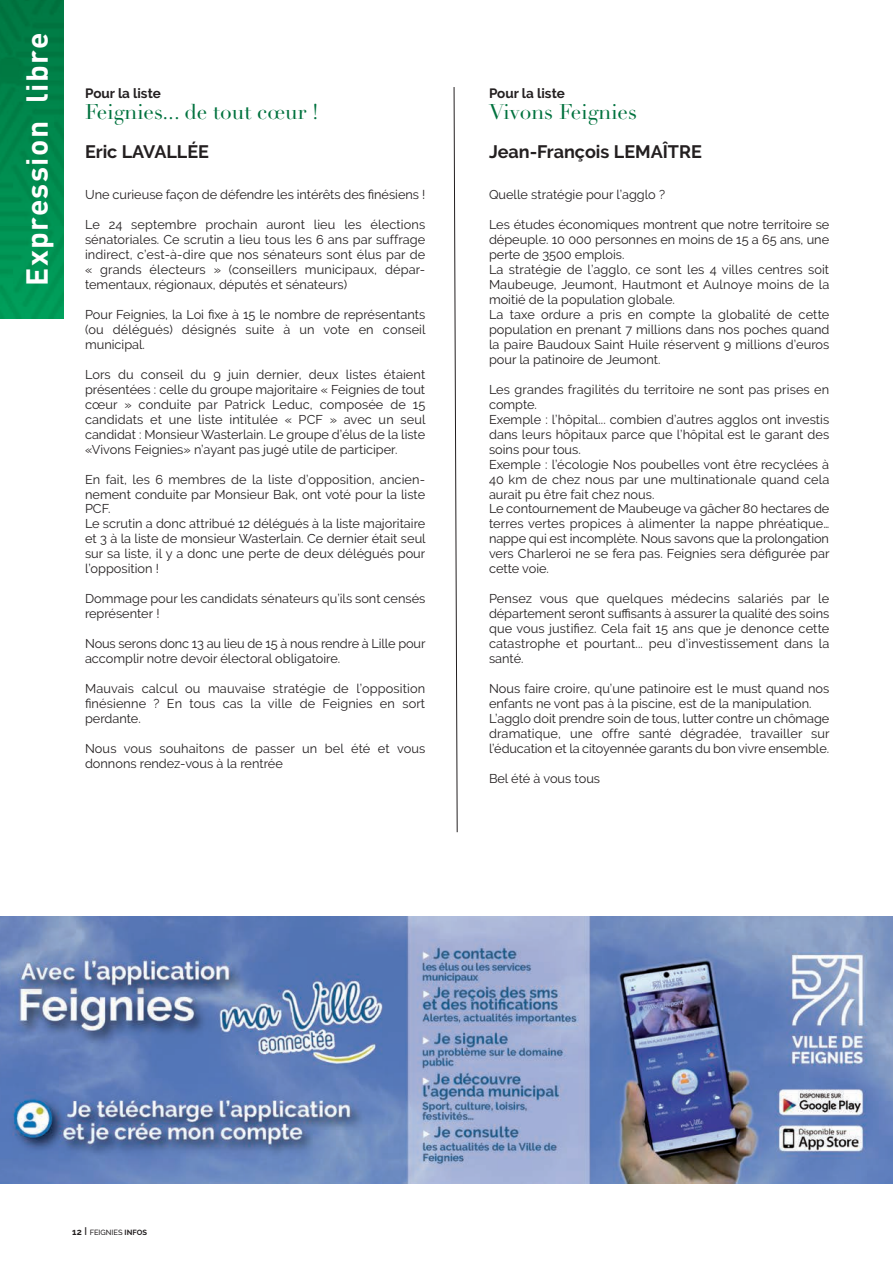
<style>
.page{position:relative;width:893px;height:1263px;background:#fff}
.page>*{position:absolute;margin:0;border:0;box-sizing:border-box;transform-origin:0 0}
.t1{font:700 30px "DIN";letter-spacing:.05em;color:#fff}
.t2{font:21px "Didot LT Std";color:#00723e}
.t3{font:700 18px "Raleway";color:#231f20}
.t4{font:700 13.5px "Raleway";color:#231f20}
.t5{font:12.75px/15px "Raleway";color:#231f20}
.t6{font:500 7.5px "Raleway";color:#231f20}
.s1{font-weight:700;font-size:9px}
.s2{font-weight:400;font-size:15px}
.s3{font-weight:700}
</style>
<div class="page">
<img style="left:0;top:0;width:64px;height:319px">
<img style="left:0;top:916px;width:893px;height:268px">
<svg style="left:453px;top:87px;width:5px;height:746px"></svg>
<h1 class="t1" style="left:26px;top:286px;width:254px;rotate:-90deg">Expression libre</h1>
<p class="t4" style="left:85px;top:85px;width:77px">Pour la liste</p>
<h2 class="t2" style="left:85px;top:104px;width:235px">Feignies... de tout cœur !</h2>
<h3 class="t3" style="left:85px;top:142px;width:126px">Eric LAVALLÉE</h3>
<p class="t5" style="left:85px;top:187px;width:342px">Une curieuse façon de défendre les intérêts des finésiens !</p>
<p class="t5" style="left:85px;top:217px;width:342px;text-align:justify">Le 24 septembre prochain auront lieu les élections sénatoriales. Ce scrutin a lieu tous les 6 ans par suffrage indirect, c’est-à-dire que nos sénateurs sont élus par de « grands électeurs » (conseillers municipaux, dépar&shy;tementaux, régionaux, députés et sénateurs)</p>
<p class="t5" style="left:85px;top:307px;width:342px;text-align:justify">Pour Feignies, la Loi fixe à 15 le nombre de représentants (ou délégués) désignés suite à un vote en conseil municipal.</p>
<p class="t5" style="left:85px;top:367px;width:342px;text-align:justify">Lors du conseil du 9 juin dernier, deux listes étaient présentées : celle du groupe majoritaire « Feignies de tout cœur » conduite par Patrick Leduc, composée de 15 candidats et une liste intitulée « PCF » avec un seul candidat : Monsieur Wasterlain. Le groupe d’élus de la liste «Vivons Feignies» n’ayant pas jugé utile de participer.</p>
<p class="t5" style="left:85px;top:471px;width:342px">En fait, les 6 membres de la liste d’opposition, ancien&shy;nement conduite par Monsieur Bak, ont voté pour la liste PCF.<br>Le scrutin a donc attribué 12 délégués à la liste majoritaire et 3 à la liste de monsieur Wasterlain. Ce dernier était seul sur sa liste, il y a donc une perte de deux délégués pour l’opposition !</p>
<p class="t5" style="left:85px;top:591px;width:342px">Dommage pour les candidats sénateurs qu’ils sont censés représenter !</p>
<p class="t5" style="left:85px;top:636px;width:342px">Nous serons donc 13 au lieu de 15 à nous rendre à Lille pour accomplir notre devoir électoral obligatoire.</p>
<p class="t5" style="left:85px;top:681px;width:342px;text-align:justify">Mauvais calcul ou mauvaise stratégie de l’opposition finésienne ? En tous cas la ville de Feignies en sort perdante.</p>
<p class="t5" style="left:85px;top:741px;width:342px">Nous vous souhaitons de passer un bel été et vous donnons rendez-vous à la rentrée</p>
<p class="t4" style="left:489px;top:85px;width:77px">Pour la liste</p>
<h2 class="t2" style="left:489px;top:104px;width:150px">Vivons Feignies</h2>
<h3 class="t3" style="left:489px;top:142px;width:214px">Jean-François LEMAÎTRE</h3>
<p class="t5" style="left:489px;top:187px;width:178px">Quelle stratégie pour l’agglo ?</p>
<p class="t5" style="left:489px;top:217px;width:342px">Les études économiques montrent que notre territoire se dépeuple. 10 000 personnes en moins de 15 a 65 ans, une perte de 3500 emplois.<br>La stratégie de l’agglo, ce sont les 4 villes centres soit Maubeuge, Jeumont, Hautmont et Aulnoye moins de la moitié de la population globale.<br>La taxe ordure a pris en compte la globalité de cette population en prenant 7 millions dans nos poches quand la paire Baudoux Saint Huile réservent 9 millions d’euros pour la patinoire de Jeumont.</p>
<p class="t5" style="left:489px;top:382px;width:342px">Les grandes fragilités du territoire ne sont pas prises en compte.<br>Exemple : l’hôpital... combien d’autres agglos ont investis dans leurs hôpitaux parce que l’hôpital est le garant des soins pour tous.<br>Exemple : l’écologie Nos poubelles vont être recyclées à 40 km de chez nous par une multinationale quand cela aurait pu être fait chez nous.<br>Le contournement de Maubeuge va gâcher 80 hectares de terres vertes propices à alimenter la nappe phréatique… nappe qui est incomplète. Nous savons que la prolongation vers Charleroi ne se fera pas. Feignies sera défigurée par cette voie.</p>
<p class="t5" style="left:489px;top:591px;width:342px;text-align:justify">Pensez vous que quelques médecins salariés par le département seront suffisants à assurer la qualité des soins que vous justifiez. Cela fait 15 ans que je denonce cette catastrophe et pourtant... peu d’investissement dans la santé.</p>
<p class="t5" style="left:489px;top:681px;width:342px">Nous faire croire, qu’une patinoire est le must quand nos enfants ne vont pas à la piscine, est de la manipulation.<br>L’agglo doit prendre soin de tous, lutter contre un chômage dramatique, une offre santé dégradée, travailler sur l’éducation et la citoyennée garants du bon vivre ensemble.</p>
<p class="t5" style="left:489px;top:771px;width:113px">Bel été à vous tous</p>
<p class="t6" style="left:72px;top:1227px;width:76px"><span class="s1">12</span> <span class="s2">ı</span> FEIGNIES <span class="s3">INFOS</span></p>
</div>
